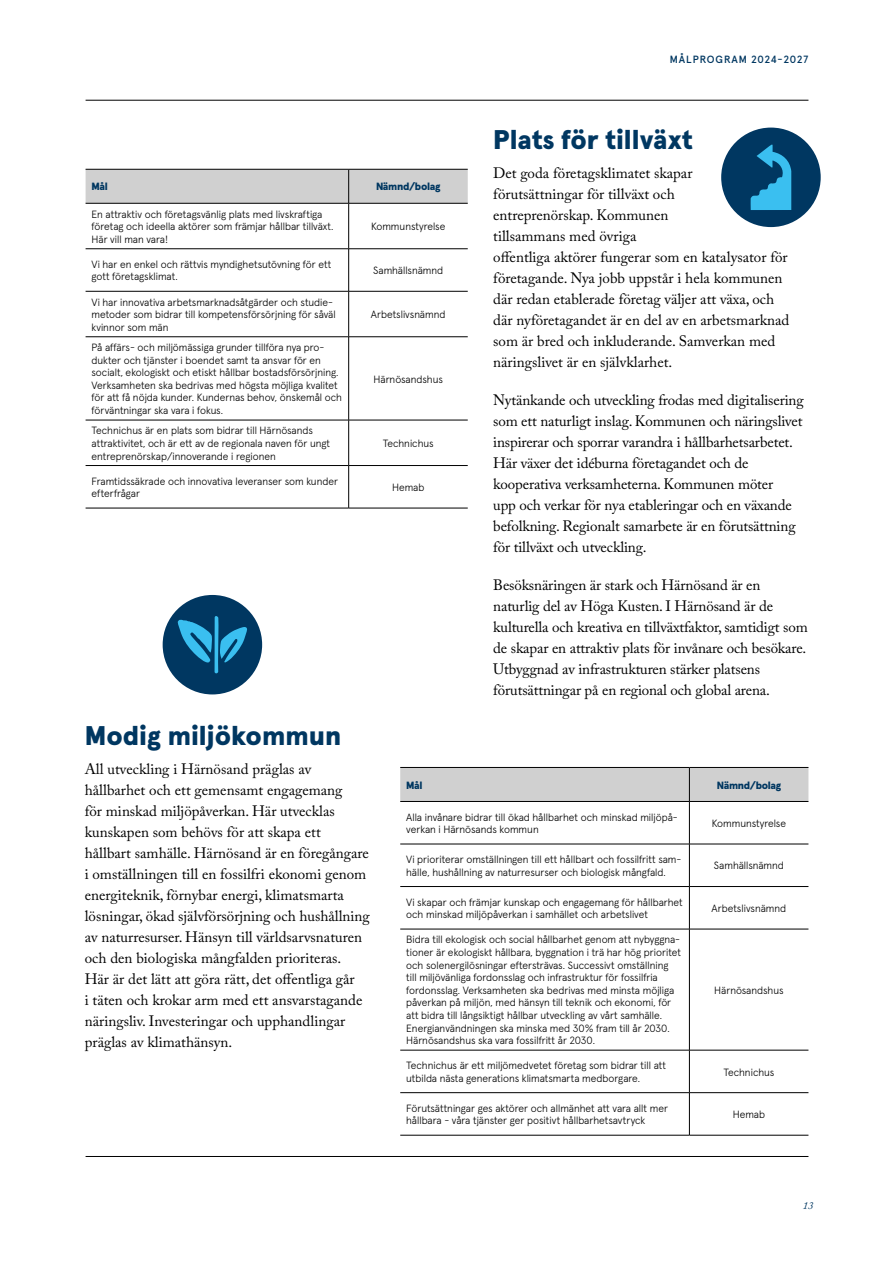
<style>
.page{position:relative;width:893px;height:1263px;background:#fff}
.page>*{position:absolute;margin:0;border:0;box-sizing:border-box;transform-origin:0 0}
.t1{font:900 27px "Apercu";color:#003761}
.t2{font:15px/21px "Adobe Caslon Pro";color:#000}
.t3{font:300 10.5px/12.6px "Apercu";color:#000}
.t4{font:900 10.5px "Apercu";letter-spacing:-.035em;color:#003761}
.t5{font:500 10.5px "Apercu";letter-spacing:.09em;color:#003761}
.t6{font:italic 10.5px "Adobe Caslon Pro";color:#003761}
</style>
<div class="page">
<hr style="left:86px;top:100px;width:722px;height:1px;background:#000">
<hr style="left:86px;top:1156px;width:722px;height:1px;background:#000">
<div style="left:86px;top:170px;width:382px;height:33px;background:#d0d0d0"></div>
<hr style="left:86px;top:169px;width:263px;height:1px;background:#000">
<hr style="left:349px;top:169px;width:119px;height:1px;background:#000">
<hr style="left:86px;top:203px;width:263px;height:1px;background:#000">
<hr style="left:349px;top:203px;width:119px;height:1px;background:#000">
<hr style="left:86px;top:248px;width:263px;height:1px;background:#000">
<hr style="left:349px;top:248px;width:119px;height:1px;background:#000">
<hr style="left:86px;top:291px;width:263px;height:1px;background:#000">
<hr style="left:349px;top:291px;width:119px;height:1px;background:#000">
<hr style="left:86px;top:336px;width:263px;height:1px;background:#000">
<hr style="left:349px;top:336px;width:119px;height:1px;background:#000">
<hr style="left:86px;top:420px;width:263px;height:1px;background:#000">
<hr style="left:349px;top:420px;width:119px;height:1px;background:#000">
<hr style="left:86px;top:465px;width:263px;height:1px;background:#000">
<hr style="left:349px;top:465px;width:119px;height:1px;background:#000">
<hr style="left:86px;top:508px;width:263px;height:1px;background:#000">
<hr style="left:349px;top:508px;width:119px;height:1px;background:#000">
<hr style="left:348px;top:169px;width:1px;height:34px;background:#000">
<hr style="left:348px;top:203px;width:1px;height:46px;background:#000">
<hr style="left:348px;top:249px;width:1px;height:42px;background:#000">
<hr style="left:348px;top:291px;width:1px;height:45px;background:#000">
<hr style="left:348px;top:337px;width:1px;height:83px;background:#000">
<hr style="left:348px;top:420px;width:1px;height:45px;background:#000">
<hr style="left:348px;top:466px;width:1px;height:42px;background:#000">
<div style="left:400px;top:768px;width:408px;height:33px;background:#d0d0d0"></div>
<hr style="left:400px;top:767px;width:289px;height:1px;background:#000">
<hr style="left:689px;top:767px;width:119px;height:1px;background:#000">
<hr style="left:400px;top:801px;width:289px;height:1px;background:#000">
<hr style="left:689px;top:801px;width:119px;height:1px;background:#000">
<hr style="left:400px;top:844px;width:289px;height:1px;background:#000">
<hr style="left:689px;top:844px;width:119px;height:1px;background:#000">
<hr style="left:400px;top:886px;width:289px;height:1px;background:#000">
<hr style="left:689px;top:886px;width:119px;height:1px;background:#000">
<hr style="left:400px;top:929px;width:289px;height:1px;background:#000">
<hr style="left:689px;top:929px;width:119px;height:1px;background:#000">
<hr style="left:400px;top:1050px;width:289px;height:1px;background:#000">
<hr style="left:689px;top:1050px;width:119px;height:1px;background:#000">
<hr style="left:400px;top:1092px;width:289px;height:1px;background:#000">
<hr style="left:689px;top:1092px;width:119px;height:1px;background:#000">
<hr style="left:400px;top:1135px;width:289px;height:1px;background:#000">
<hr style="left:689px;top:1135px;width:119px;height:1px;background:#000">
<hr style="left:689px;top:768px;width:1px;height:33px;background:#000">
<hr style="left:689px;top:802px;width:1px;height:42px;background:#000">
<hr style="left:689px;top:844px;width:1px;height:42px;background:#000">
<hr style="left:689px;top:887px;width:1px;height:42px;background:#000">
<hr style="left:689px;top:929px;width:1px;height:121px;background:#000">
<hr style="left:689px;top:1050px;width:1px;height:42px;background:#000">
<hr style="left:689px;top:1093px;width:1px;height:42px;background:#000">
<div style="left:721px;top:128px;width:100px;height:99px;background:#003761;border-radius:50%"></div>
<svg style="left:750px;top:145px;width:41px;height:65px"></svg>
<div style="left:163px;top:595px;width:99px;height:99px;background:#003761;border-radius:50%"></div>
<svg style="left:178px;top:616px;width:69px;height:58px"></svg>
<p class="t4" style="left:92px;top:178px;width:18px">Mål</p>
<p class="t4" style="left:376px;top:178px;width:66px">Nämnd/bolag</p>
<p class="t3" style="left:92px;top:207px;width:243px">En attraktiv och företagsvänlig plats med livskraftiga företag och ideella aktörer som främjar hållbar tillväxt.<br>Här vill man vara!</p>
<p class="t3" style="left:371px;top:219px;width:76px">Kommunstyrelse</p>
<p class="t3" style="left:92px;top:257px;width:241px">Vi har en enkel och rättvis myndighetsutövning för ett gott företagsklimat.</p>
<p class="t3" style="left:373px;top:263px;width:72px">Samhällsnämnd</p>
<p class="t3" style="left:92px;top:295px;width:246px">Vi har innovativa arbetsmarknadsåtgärder och studie&shy;metoder som bidrar till kompetensförsörjning för såväl kvinnor som män</p>
<p class="t3" style="left:371px;top:307px;width:76px">Arbetslivsnämnd</p>
<p class="t3" style="left:92px;top:340px;width:252px">På affärs- och miljömässiga grunder tillföra nya pro&shy;dukter och tjänster i boendet samt ta ansvar för en socialt, ekologiskt och etiskt hållbar bostadsförsörjning.<br>Verksamheten ska bedrivas med högsta möjliga kvalitet för att få nöjda kunder. Kundernas behov, önskemål och förväntningar ska vara i fokus.</p>
<p class="t3" style="left:92px;top:423px;width:240px">Technichus är en plats som bidrar till Härnösands attraktivitet, och är ett av de regionala naven för ungt entreprenörskap/innoverande i regionen</p>
<p class="t3" style="left:374px;top:371px;width:71px">Härnösandshus</p>
<p class="t3" style="left:383px;top:436px;width:52px">Technichus</p>
<p class="t3" style="left:92px;top:474px;width:248px">Framtidssäkrade och innovativa leveranser som kunder efterfrågar</p>
<p class="t3" style="left:392px;top:480px;width:34px">Hemab</p>
<p class="t5" style="left:670px;top:51px;width:140px">MÅLPROGRAM 2024-2027</p>
<h1 class="t1" style="left:493px;top:118px;width:201px">Plats för tillväxt</h1>
<p class="t2" style="left:493px;top:163px;width:298px">Det goda företagsklimatet skapar<br>förutsättningar för tillväxt och<br>entreprenörskap. Kommunen<br>tillsammans med övriga<br>offentliga aktörer fungerar som en katalysator för företagande. Nya jobb uppstår i hela kommunen där redan etablerade företag väljer att växa, och där nyföretagandet är en del av en arbetsmarknad som är bred och inkluderande. Samverkan med näringslivet är en självklarhet.</p>
<p class="t2" style="left:493px;top:390px;width:312px">Nytänkande och utveckling frodas med digitalisering som ett naturligt inslag. Kommunen och näringslivet inspirerar och sporrar varandra i hållbarhetsarbetet.<br>Här växer det idéburna företagandet och de kooperativa verksamheterna. Kommunen möter<br>upp och verkar för nya etableringar och en växande befolkning. Regionalt samarbete är en förutsättning för tillväxt och utveckling.</p>
<p class="t2" style="left:493px;top:575px;width:316px">Besöksnäringen är stark och Härnösand är en naturlig del av Höga Kusten. I Härnösand är de kulturella och kreativa en tillväxtfaktor, samtidigt som de skapar en attraktiv plats för invånare och besökare.<br>Utbyggnad av infrastrukturen stärker platsens förutsättningar på en regional och global arena.</p>
<h1 class="t1" style="left:85px;top:714px;width:258px">Modig miljökommun</h1>
<p class="t2" style="left:85px;top:759px;width:287px">All utveckling i Härnösand präglas av hållbarhet och ett gemensamt engagemang<br>för minskad miljöpåverkan. Här utvecklas kunskapen som behövs för att skapa ett hållbart samhälle. Härnösand är en föregångare i omställningen till en fossilfri ekonomi genom energiteknik, förnybar energi, klimatsmarta lösningar, ökad självförsörjning och hushållning av naturresurser. Hänsyn till världsarvsnaturen och den biologiska mångfalden prioriteras.<br>Här är det lätt att göra rätt, det offentliga går<br>i täten och krokar arm med ett ansvarstagande näringsliv. Investeringar och upphandlingar präglas av klimathänsyn.</p>
<p class="t4" style="left:406px;top:777px;width:18px">Mål</p>
<p class="t4" style="left:717px;top:777px;width:66px">Nämnd/bolag</p>
<p class="t3" style="left:406px;top:809px;width:273px">Alla invånare bidrar till ökad hållbarhet och minskad miljöpå&shy;verkan i Härnösands kommun</p>
<p class="t3" style="left:712px;top:816px;width:76px">Kommunstyrelse</p>
<p class="t3" style="left:406px;top:852px;width:277px">Vi prioriterar omställningen till ett hållbart och fossilfritt sam&shy;hälle, hushållning av naturresurser och biologisk mångfald.</p>
<p class="t3" style="left:714px;top:858px;width:72px">Samhällsnämnd</p>
<p class="t3" style="left:406px;top:895px;width:278px">Vi skapar och främjar kunskap och engagemang för hållbarhet och minskad miljöpåverkan i samhället och arbetslivet</p>
<p class="t3" style="left:712px;top:901px;width:76px">Arbetslivsnämnd</p>
<p class="t3" style="left:406px;top:932px;width:276px">Bidra till ekologisk och social hållbarhet genom att nybyggna&shy;tioner är ekologiskt hållbara, byggnation i trä har hög prioritet och solenergilösningar eftersträvas. Successivt omställning till miljövänliga fordonsslag och infrastruktur för fossilfria fordonsslag. Verksamheten ska bedrivas med minsta möjliga påverkan på miljön, med hänsyn till teknik och ekonomi, för att bidra till långsiktigt hållbar utveckling av vårt samhälle.<br>Energianvändningen ska minska med 30% fram till år 2030.<br>Härnösandshus ska vara fossilfritt år 2030.</p>
<p class="t3" style="left:714px;top:983px;width:71px">Härnösandshus</p>
<p class="t3" style="left:406px;top:1058px;width:261px">Technichus är ett miljömedvetet företag som bidrar till att utbilda nästa generations klimatsmarta medborgare.</p>
<p class="t3" style="left:723px;top:1064px;width:52px">Technichus</p>
<p class="t3" style="left:406px;top:1101px;width:263px">Förutsättningar ges aktörer och allmänhet att vara allt mer hållbara - våra tjänster ger positivt hållbarhetsavtryck</p>
<p class="t3" style="left:733px;top:1107px;width:34px">Hemab</p>
<p class="t6" style="left:803px;top:1199px;width:12px">13</p>
</div>
